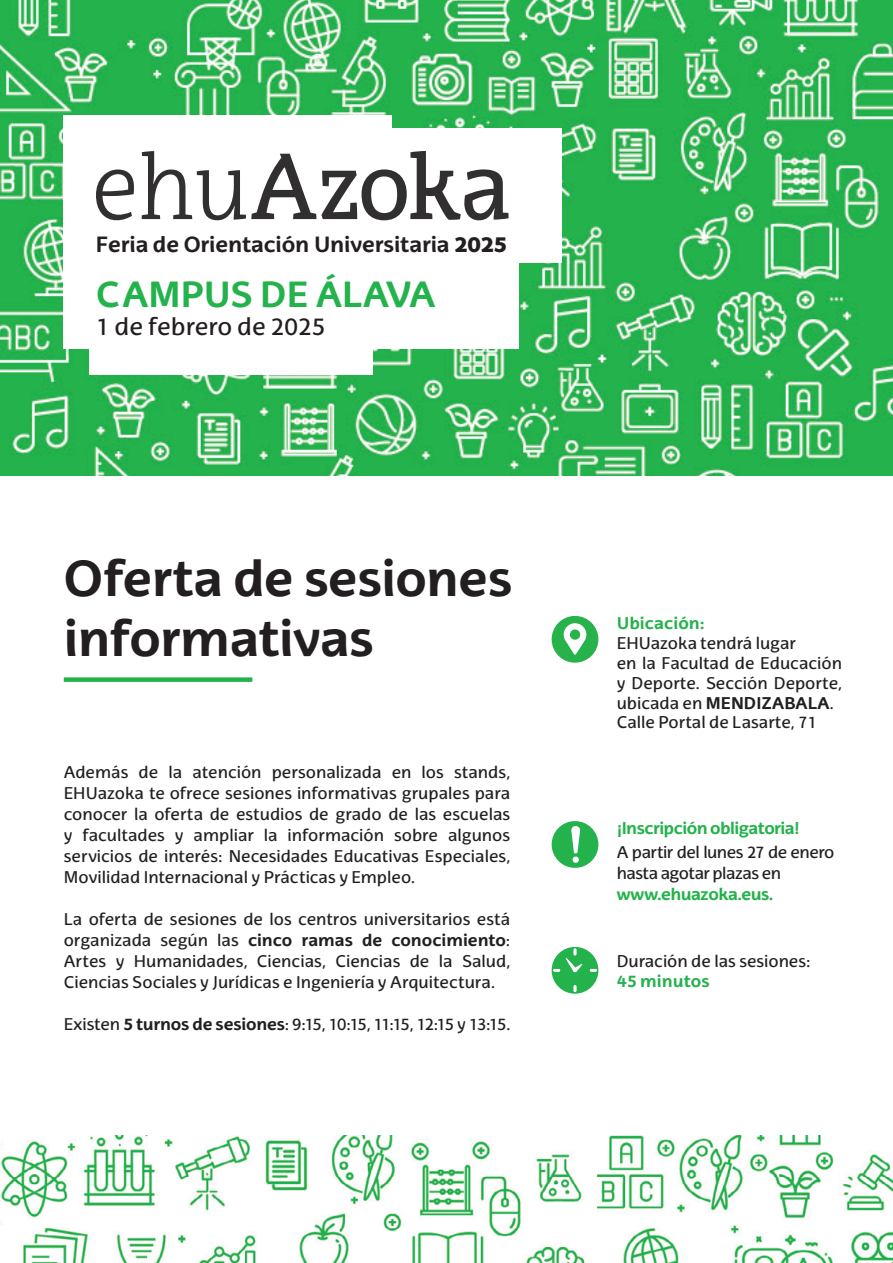
<style>
.page{position:relative;width:893px;height:1263px;background:#fff}
.page>*{position:absolute;margin:0;border:0;box-sizing:border-box;transform-origin:0 0}
.t1{font:700 49.5px/59.4px "EHU Sans";letter-spacing:-.015em;color:#231f20}
.t2{font:700 35.25px "EHU Sans";color:#23b24b}
.t3{font:24px "EHU Sans";color:#231f20}
.t4{font:700 21.45px "EHU Sans";letter-spacing:-.01em;color:#231f20}
.t5{font:16.5px/21px "EHU Sans";color:#231f20;text-align:justify}
.t6{font:16.5px "EHU Sans";letter-spacing:-.07em;color:#231f20}
.t7{font:16.5px/21px "EHU Sans";letter-spacing:-.03em;color:#231f20}
.t8{font:700 16.5px "EHU Sans";letter-spacing:-.025em;color:#23b24b}
.t9{font:700 16.5px "EHU Sans";color:#23b24b}
.s1{font-weight:900}
.s2{font-weight:700}
</style>
<div class="page">
<img style="left:0;top:0;width:893px;height:476px">
<div style="left:64px;top:129px;width:497px;height:134px;background:#fff"></div>
<div style="left:64px;top:115px;width:328px;height:204px;background:#fff"></div>
<img style="left:0;top:1135px;width:893px;height:128px">
<div style="left:64px;top:195px;width:455px;height:154px;background:#fff"></div>
<div style="left:89px;top:288px;width:283px;height:86px;background:#fff"></div>
<div style="left:64px;top:677px;width:188px;height:5px;background:#23b24b"></div>
<svg style="left:96px;top:170px;width:38px;height:50px"></svg>
<svg style="left:142px;top:151px;width:367px;height:69px"></svg>
<div style="left:552px;top:947px;width:46px;height:47px;background:#23b24b;border-radius:50%"></div>
<svg style="left:574px;top:985px;width:2px;height:7px"></svg>
<svg style="left:590px;top:969px;width:7px;height:2px"></svg>
<svg style="left:553px;top:948px;width:30px;height:24px"></svg>
<div style="left:552px;top:821px;width:46px;height:47px;background:#23b24b;border-radius:50%"></div>
<svg style="left:571px;top:826px;width:9px;height:37px"></svg>
<div style="left:552px;top:616px;width:46px;height:47px;background:#28b24c;border-radius:50%"></div>
<svg style="left:563px;top:623px;width:24px;height:32px"></svg>
<h3 class="t4" style="left:96px;top:231px;width:413px">Feria de Orientación Universitaria <span class="s1">2025</span></h3>
<h2 class="t2" style="left:96px;top:272px;width:341px">CAMPUS DE ÁLAVA</h2>
<h3 class="t3" style="left:96px;top:312px;width:231px">1 de febrero de 2025</h3>
<h1 class="t1" style="left:64px;top:548px;width:450px">Oferta de sesiones informativas</h1>
<p class="t5" style="left:64px;top:762px;width:448px">Además de la atención personalizada en los stands, EHUazoka te ofrece sesiones informativas grupales para conocer la oferta de estudios de grado de las escuelas y facultades y ampliar la información sobre algunos servicios de interés: Necesidades Educativas Especiales, Movilidad Internacional y Prácticas y Empleo.</p>
<p class="t5" style="left:64px;top:909px;width:448px">La oferta de sesiones de los centros universitarios está organizada según las <span class="s2">cinco ramas de conocimiento</span>:<br>Artes y Humanidades, Ciencias, Ciencias de la Salud, Ciencias Sociales y Jurídicas e Ingeniería y Arquitectura.</p>
<p class="t6" style="left:64px;top:1014px;width:448px">Existen <span class="s2">5 turnos de sesiones</span>: 9:15, 10:15, 11:15, 12:15 y 13:15.</p>
<p class="t9" style="left:617px;top:613px;width:89px">Ubicación:</p>
<p class="t5" style="left:617px;top:633px;width:227px;line-height:19.8px;text-align:left">EHUazoka tendrá lugar<br>en la Facultad de Educación y Deporte. Sección Deporte, ubicada en <span class="s2">MENDIZABALA</span>.<br>Calle Portal de Lasarte, 71</p>
<p class="t8" style="left:617px;top:817px;width:185px">¡Inscripción obligatoria!</p>
<p class="t7" style="left:617px;top:841px;width:219px">A partir del lunes 27 de enero hasta agotar plazas en</p>
<p class="t8" style="left:617px;top:883px;width:158px">www.ehuazoka.eus.</p>
<p class="t5" style="left:617px;top:951px;width:195px">Duración de las sesiones:</p>
<p class="t9" style="left:617px;top:971px;width:94px">45 minutos</p>
</div>
